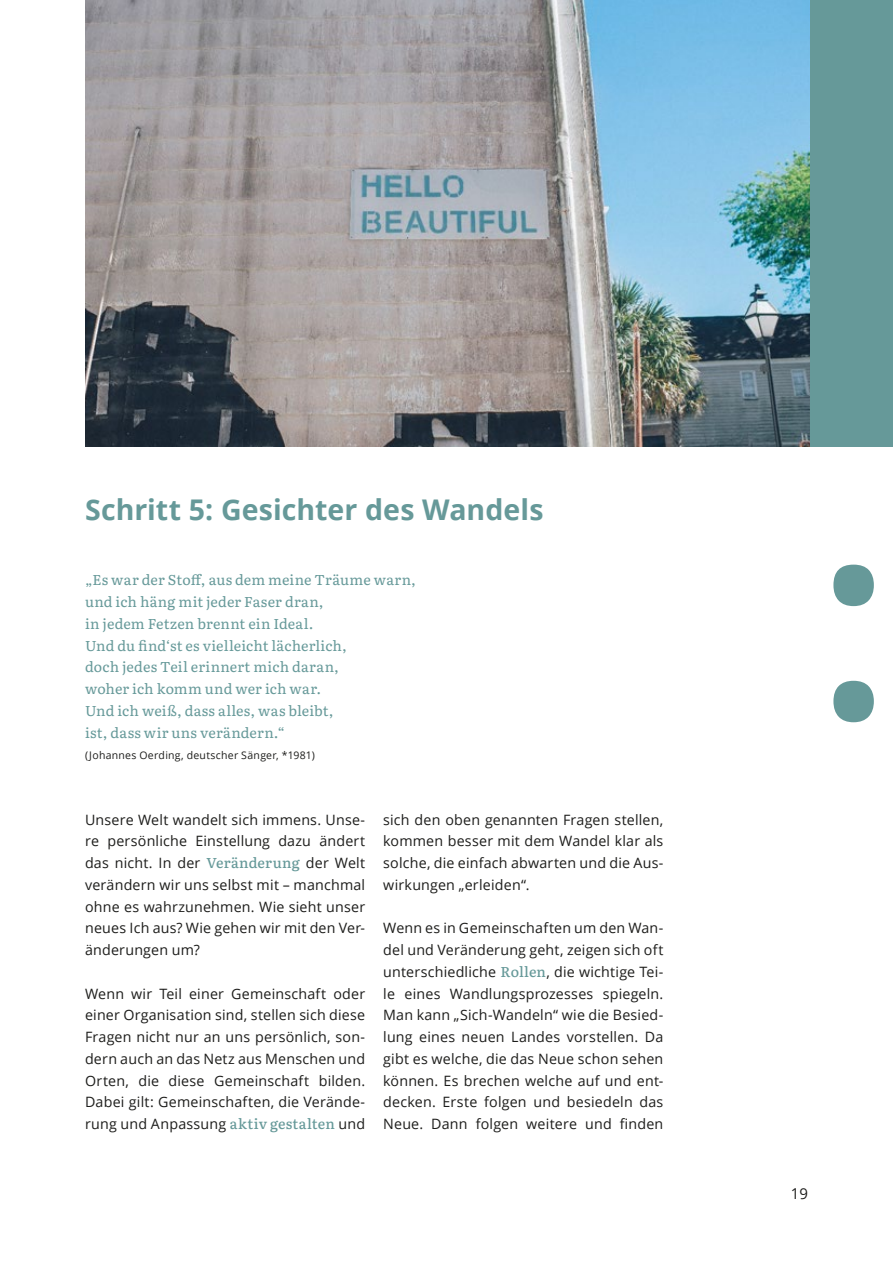
<style>
.page{position:relative;width:893px;height:1263px;background:#fff}
.page>*{position:absolute;margin:0;border:0;box-sizing:border-box;transform-origin:0 0}
.t1{font:700 28.5px "Open Sans";color:#699}
.t2{font:15px "Open Sans";color:#1d1d1b}
.t3{font:14.25px/21.8px "Open Sans";letter-spacing:.015em;color:#1d1d1b;text-align:justify}
.t4{font:14.25px/21.8px "Literata";letter-spacing:.015em;color:#699}
.t5{font:10.5px "Open Sans";letter-spacing:.025em;color:#1d1d1b}
.s1{font-family:"Literata";color:#699}
</style>
<div class="page">
<svg style="left:833px;top:565px;width:41px;height:157px"></svg>
<img style="left:85px;top:0;width:725px;height:446px">
<div style="left:810px;top:0;width:83px;height:446px;background:#699"></div>
<h1 class="t1" style="left:85px;top:490px;width:460px">Schritt 5: Gesichter des Wandels</h1>
<p class="t4" style="left:85px;top:568px;width:332px">„Es war der Stoff, aus dem meine Träume warn, und ich häng mit jeder Faser dran,<br>in jedem Fetzen brennt ein Ideal.<br>Und du find‘st es vielleicht lächerlich,<br>doch jedes Teil erinnert mich daran,<br>woher ich komm und wer ich war.<br>Und ich weiß, dass alles, was bleibt,<br>ist, dass wir uns verändern.“</p>
<p class="t5" style="left:85px;top:748px;width:231px">(Johannes Oerding, deutscher Sänger, *1981)</p>
<p class="t3" style="left:85px;top:808px;width:282px">Unsere Welt wandelt sich immens. Unse&shy;re persönliche Einstellung dazu ändert das nicht. In der <span class="s1">Veränderung</span> der Welt verändern wir uns selbst mit – manchmal ohne es wahrzunehmen. Wie sieht unser neues Ich aus? Wie gehen wir mit den Ver&shy;änderungen um?</p>
<p class="t3" style="left:85px;top:982px;width:282px">Wenn wir Teil einer Gemeinschaft oder einer Organisation sind, stellen sich diese Fragen nicht nur an uns persönlich, son&shy;dern auch an das Netz aus Menschen und Orten, die diese Gemeinschaft bilden.<br>Dabei gilt: Gemeinschaften, die Verände&shy;rung und Anpassung <span class="s1">aktiv gestalten</span> und</p>
<p class="t3" style="left:383px;top:808px;width:282px">sich den oben genannten Fragen stellen, kommen besser mit dem Wandel klar als solche, die einfach abwarten und die Aus&shy;wirkungen „erleiden“.</p>
<p class="t3" style="left:383px;top:917px;width:282px">Wenn es in Gemeinschaften um den Wan&shy;del und Veränderung geht, zeigen sich oft unterschiedliche <span class="s1">Rollen</span>, die wichtige Tei&shy;le eines Wandlungsprozesses spiegeln.<br>Man kann „Sich-Wandeln“ wie die Besied&shy;lung eines neuen Landes vorstellen. Da gibt es welche, die das Neue schon sehen können. Es brechen welche auf und ent&shy;decken. Erste folgen und besiedeln das Neue. Dann folgen weitere und finden</p>
<p class="t2" style="left:791px;top:1183px;width:19px">19</p>
</div>
